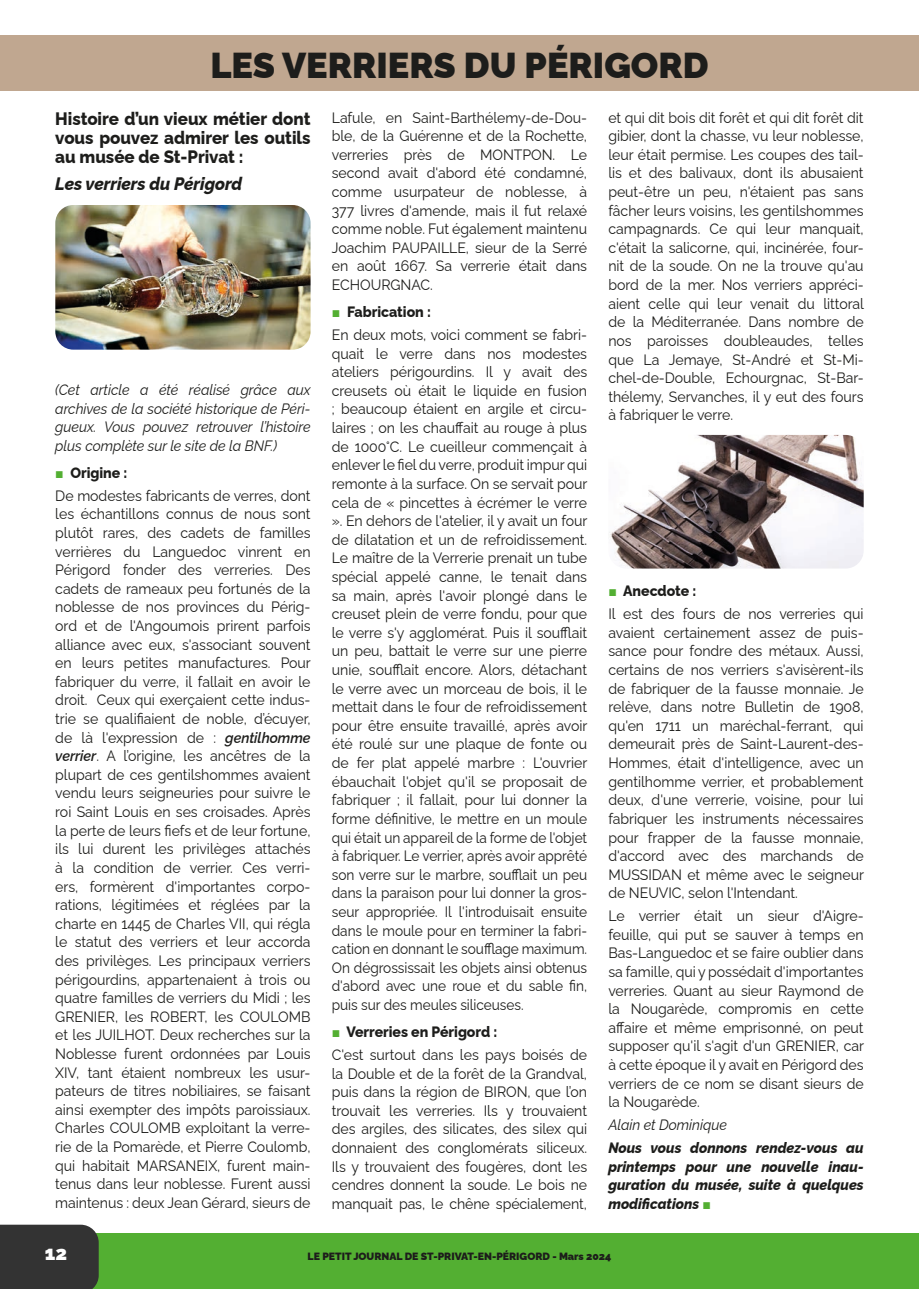
<style>
.page{position:relative;width:919px;height:1289px;background:#fff}
.page>*{position:absolute;margin:0;border:0;box-sizing:border-box;transform-origin:0 0}
.t1{font:900 36px "Raleway";color:#1d1d1b}
.t2{font:900 19.5px "Raleway";color:#fff}
.t3{font:800 18px/18.8px "Raleway";letter-spacing:-.005em;color:#1d1d1b;text-align:justify;scale:.94 1}
.t4{font:italic 800 18px "Raleway";letter-spacing:-.005em;color:#1d1d1b;scale:.94 1}
.t5{font:15px/18.6px "Raleway";letter-spacing:-.005em;color:#1d1d1b;text-align:justify;scale:.94 1}
.t6{font:italic 15px/18.6px "Raleway";letter-spacing:-.005em;color:#1d1d1b;text-align:justify;scale:.94 1}
.t7{font:italic 800 15px/18.6px "Raleway";letter-spacing:-.005em;color:#1d1d1b;text-align:justify;scale:.94 1}
.t8{font:900 10.5px "Raleway";color:#1d1d1b}
.s1{font-family:"Times New Roman";color:#53af32}
.s2{font-weight:800}
.s3{font-weight:600;font-style:italic}
.s4{font-family:"Times New Roman";font-weight:400;font-style:normal;color:#53af32}
</style>
<div class="page">
<div style="left:0;top:1233px;width:918px;height:55px;background:#53af32"></div>
<div style="left:0;top:1224px;width:99px;height:64px;background:#333"></div>
<div style="left:0;top:36px;width:918px;height:55px;background:#c0a790"></div>
<img style="left:55px;top:205px;width:255px;height:144px">
<img style="left:609px;top:435px;width:254px;height:133px">
<h1 class="t1" style="left:249px;top:37px;width:421px">DOSSIER : LES DÉCHETS</h1>
<p class="t3" style="left:55px;top:108px;width:273px">Histoire d’un vieux métier dont vous pouvez admirer les outils au musée de St-Privat :</p>
<p class="t4" style="left:55px;top:169px;width:200px">Les verriers du Périgord</p>
<h1 class="t1" style="left:210px;top:37px;width:499px">LES VERRIERS DU PÉRIGORD</h1>
<p class="t5" style="left:332px;top:106px;width:273px">Lafule, en Saint-Barthélemy-de-Dou&shy;ble, de la Guérenne et de la Rochette, verreries près de MONTPON. Le second avait d'abord été condamné, comme usurpateur de noblesse, à 377 livres d'amende, mais il fut relaxé comme noble. Fut également maintenu Joachim PAUPAILLE, sieur de la Serré en août 1667. Sa verrerie était dans ECHOURGNAC.</p>
<p class="t5" style="left:332px;top:299px;width:273px;line-height:22.8px"><span class="s1">■</span> <span class="s2">Fabrication :<br></span>En deux mots, voici comment se fabri-</p>
<p class="t5" style="left:332px;top:342px;width:273px">quait le verre dans nos modestes ateliers périgourdins. Il y avait des creusets où était le liquide en fusion ; beaucoup étaient en argile et circu&shy;laires ; on les chauffait au rouge à plus de 1000°C. Le cueilleur commençait à enlever le fiel du verre, produit impur qui remonte à la surface. On se servait pour cela de « pincettes à écrémer le verre ». En dehors de l'atelier, il y avait un four de dilatation et un de refroidissement.<br>Le maître de la Verrerie prenait un tube spécial appelé canne, le tenait dans sa main, après l'avoir plongé dans le creuset plein de verre fondu, pour que le verre s'y agglomérat. Puis il soufflait un peu, battait le verre sur une pierre unie, soufflait encore. Alors, détachant le verre avec un morceau de bois, il le mettait dans le four de refroidissement pour être ensuite travaillé, après avoir été roulé sur une plaque de fonte ou de fer plat appelé marbre : L'ouvrier ébauchait l'objet qu'il se proposait de fabriquer ; il fallait, pour lui donner la forme définitive, le mettre en un moule qui était un appareil de la forme de l'objet à fabriquer. Le verrier, après avoir apprêté son verre sur le marbre, soufflait un peu dans la paraison pour lui donner la gros&shy;seur appropriée. Il l'introduisait ensuite dans le moule pour en terminer la fabri&shy;cation en donnant le soufflage maximum.<br>On dégrossissait les objets ainsi obtenus d'abord avec une roue et du sable fin, puis sur des meules siliceuses.</p>
<p class="t5" style="left:332px;top:1018px;width:273px;line-height:22.8px"><span class="s1">■</span> <span class="s2">Verreries en Périgord :<br></span>C'est surtout dans les pays boisés de</p>
<p class="t5" style="left:332px;top:1062px;width:273px">la Double et de la forêt de la Grandval, puis dans la région de BIRON, que l’on trouvait les verreries. Ils y trouvaient des argiles, des silicates, des silex qui donnaient des conglomérats siliceux.<br>Ils y trouvaient des fougères, dont les cendres donnent la soude. Le bois ne manquait pas, le chêne spécialement,</p>
<p class="t5" style="left:608px;top:106px;width:273px">et qui dit bois dit forêt et qui dit forêt dit gibier, dont la chasse, vu leur noblesse, leur était permise. Les coupes des tail&shy;lis et des balivaux, dont ils abusaient peut-être un peu, n'étaient pas sans fâcher leurs voisins, les gentilshommes campagnards. Ce qui leur manquait, c'était la salicorne, qui, incinérée, four&shy;nit de la soude. On ne la trouve qu'au bord de la mer. Nos verriers appréci&shy;aient celle qui leur venait du littoral de la Méditerranée. Dans nombre de nos paroisses doubleaudes, telles que La Jemaye, St-André et St-Mi&shy;chel-de-Double, Echourgnac, St-Bar&shy;thélemy, Servanches, il y eut des fours à fabriquer le verre.</p>
<p class="t6" style="left:55px;top:378px;width:273px">(Cet article a été réalisé grâce aux archives de la société historique de Péri&shy;gueux. Vous pouvez retrouver l’histoire plus complète sur le site de la BNF.)</p>
<p class="t5" style="left:55px;top:459px;width:273px;line-height:22.8px"><span class="s1">■</span> <span class="s2">Origine :<br></span>De modestes fabricants de verres, dont</p>
<p class="t5" style="left:55px;top:503px;width:273px">les échantillons connus de nous sont plutôt rares, des cadets de familles verrières du Languedoc vinrent en Périgord fonder des verreries. Des cadets de rameaux peu fortunés de la noblesse de nos provinces du Périg&shy;ord et de l'Angoumois prirent parfois alliance avec eux, s'associant souvent en leurs petites manufactures. Pour fabriquer du verre, il fallait en avoir le droit. Ceux qui exerçaient cette indus&shy;trie se qualifiaient de noble, d’écuyer, de là l'expression de : <span class="s3">gentilhomme verrier</span>. A l’origine, les ancêtres de la plupart de ces gentilshommes avaient vendu leurs seigneuries pour suivre le roi Saint Louis en ses croisades. Après la perte de leurs fiefs et de leur fortune, ils lui durent les privilèges attachés à la condition de verrier. Ces verri&shy;ers, formèrent d'importantes corpo&shy;rations, légitimées et réglées par la charte en 1445 de Charles VII, qui régla le statut des verriers et leur accorda des privilèges. Les principaux verriers périgourdins, appartenaient à trois ou quatre familles de verriers du Midi ; les GRENIER, les ROBERT, les COULOMB et les JUILHOT. Deux recherches sur la Noblesse furent ordonnées par Louis XIV, tant étaient nombreux les usur&shy;pateurs de titres nobiliaires, se faisant ainsi exempter des impôts paroissiaux.<br>Charles COULOMB exploitant la verre&shy;rie de la Pomarède, et Pierre Coulomb, qui habitait MARSANEIX, furent main&shy;tenus dans leur noblesse. Furent aussi maintenus : deux Jean Gérard, sieurs de</p>
<p class="t5" style="left:608px;top:578px;width:273px;line-height:22.8px"><span class="s1">■</span> <span class="s2">Anecdote :<br></span>Il est des fours de nos verreries qui</p>
<p class="t5" style="left:608px;top:621px;width:273px">avaient certainement assez de puis&shy;sance pour fondre des métaux. Aussi, certains de nos verriers s'avisèrent-ils de fabriquer de la fausse monnaie. Je relève, dans notre Bulletin de 1908, qu'en 1711 un maréchal-ferrant, qui demeurait près de Saint-Laurent-des-Hommes, était d'intelligence, avec un gentilhomme verrier, et probablement deux, d'une verrerie, voisine, pour lui fabriquer les instruments nécessaires pour frapper de la fausse monnaie, d'accord avec des marchands de MUSSIDAN et même avec le seigneur de NEUVIC, selon l'Intendant.</p>
<p class="t5" style="left:608px;top:904px;width:273px">Le verrier était un sieur d'Aigre&shy;feuille, qui put se sauver à temps en Bas-Languedoc et se faire oublier dans sa famille, qui y possédait d'importantes verreries. Quant au sieur Raymond de la Nougarède, compromis en cette affaire et même emprisonné, on peut supposer qu'il s'agit d'un GRENIER, car à cette époque il y avait en Périgord des verriers de ce nom se disant sieurs de la Nougarède.</p>
<p class="t6" style="left:608px;top:1113px;width:127px">Alain et Dominique</p>
<p class="t7" style="left:608px;top:1136px;width:273px">Nous vous donnons rendez-vous au printemps pour une nouvelle inau&shy;guration du musée, suite à quelques modifications <span class="s4">■</span></p>
<h2 class="t2" style="left:45px;top:1237px;width:24px">12</h2>
<p class="t8" style="left:307px;top:1247px;width:305px">LE PETIT JOURNAL DE ST-PRIVAT-EN-PÉRIGORD - Mars 2024</p>
</div>
